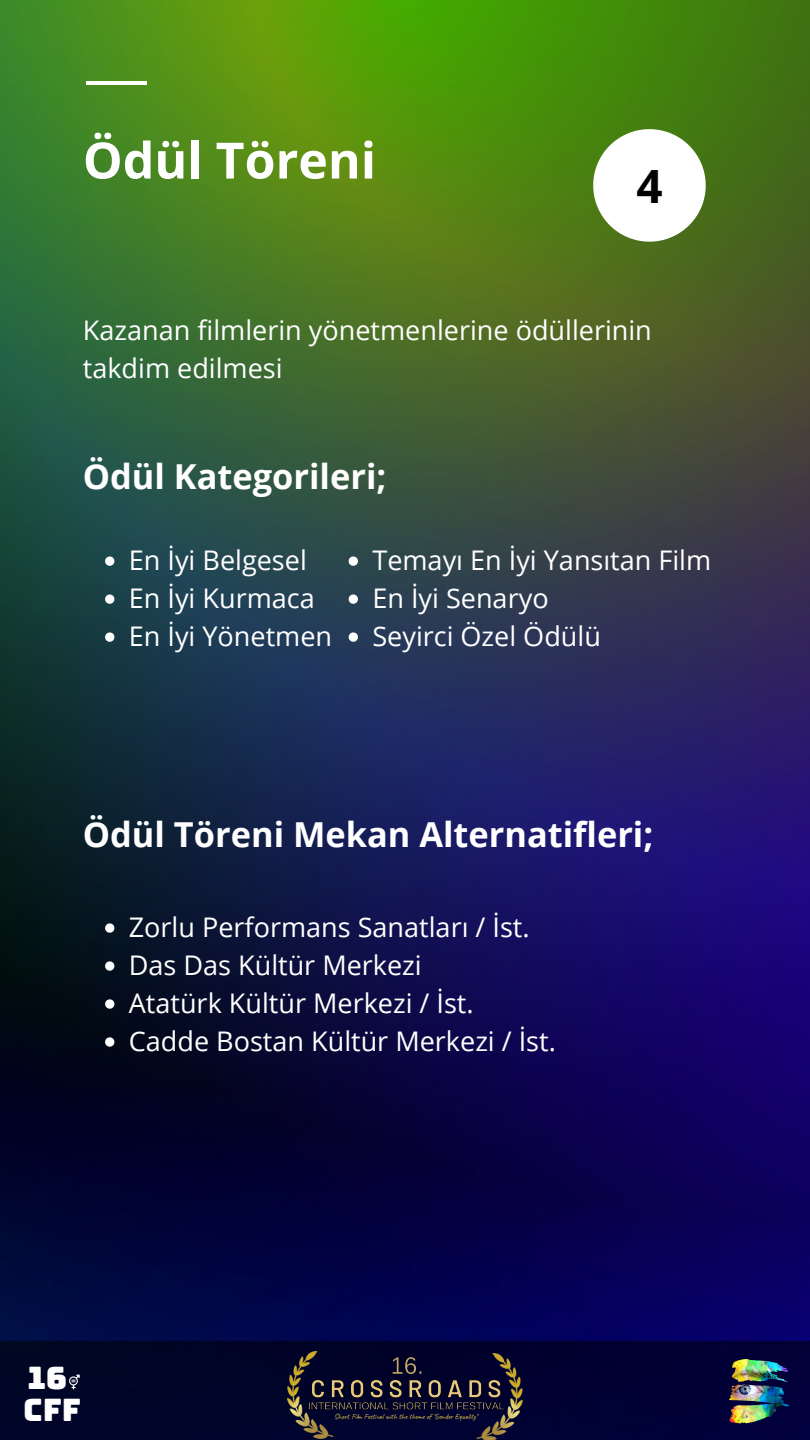
<style>
.page{position:relative;width:810px;height:1440px;background:#fff}
.page>*{position:absolute;margin:0;border:0;box-sizing:border-box;transform-origin:0 0}
.t1{font:700 50.1px "Open Sans";color:#fff}
.t2{font:700 45.9px "Open Sans";color:#030303}
.t3{font:700 34.4px "Open Sans";color:#fff}
.t4{font:31px/32.1px "Bungee";color:#fff}
.t5{font:27px/38px "Open Sans";color:#fff}
.t6{font:7.7px "Caveat";color:#eace46}
</style>
<div class="page">
<img style="left:0;top:0;width:810px;height:1341px">
<div style="left:0;top:1341px;width:810px;height:99px;background:linear-gradient(to right,#000122,#0b0b3b)"></div>
<img style="left:69px;top:1374px;width:12px;height:17px">
<hr style="left:87px;top:81px;width:60px;height:4px;background:#fff">
<svg style="left:593px;top:129px;width:113px;height:113px"></svg>
<svg style="left:105px;top:923px;width:9px;height:10px"></svg>
<svg style="left:105px;top:961px;width:9px;height:10px"></svg>
<svg style="left:105px;top:999px;width:9px;height:10px"></svg>
<svg style="left:105px;top:1037px;width:9px;height:10px"></svg>
<svg style="left:105px;top:556px;width:9px;height:10px"></svg>
<svg style="left:105px;top:594px;width:9px;height:10px"></svg>
<svg style="left:105px;top:632px;width:9px;height:10px"></svg>
<svg style="left:349px;top:556px;width:9px;height:10px"></svg>
<svg style="left:349px;top:594px;width:9px;height:10px"></svg>
<svg style="left:349px;top:632px;width:9px;height:10px"></svg>
<img style="left:731px;top:1359px;width:57px;height:45px">
<img style="left:338px;top:1413px;width:135px;height:4px">
<img style="left:338px;top:1363px;width:135px;height:50px">
<img style="left:380px;top:1342px;width:54px;height:48px">
<img style="left:473px;top:1353px;width:49px;height:87px">
<img style="left:288px;top:1352px;width:50px;height:86px">
<h1 class="t1" style="left:83px;top:125px;width:295px">Ödül Töreni</h1>
<h2 class="t2" style="left:636px;top:154px;width:28px">4</h2>
<p class="t5" style="left:83px;top:311px;width:571px">Kazanan filmlerin yönetmenlerine ödüllerinin takdim edilmesi</p>
<p class="t3" style="left:83px;top:452px;width:305px">Ödül Kategorileri;</p>
<p class="t5" style="left:129px;top:541px;width:205px">En İyi Belgesel<br>En İyi Kurmaca<br>En İyi Yönetmen</p>
<p class="t5" style="left:372px;top:541px;width:340px">Temayı En İyi Yansıtan Film<br>En İyi Senaryo<br>Seyirci Özel Ödülü</p>
<p class="t3" style="left:83px;top:811px;width:572px">Ödül Töreni Mekan Alternatifleri;</p>
<p class="t5" style="left:129px;top:908px;width:429px">Zorlu Performans Sanatları / İst.<br>Das Das Kültür Merkezi<br>Atatürk Kültür Merkezi / İst.<br>Cadde Bostan Kültür Merkezi / İst.</p>
<p class="t4" style="left:23px;top:1361px;width:59px">16 cff</p>
<p class="t6" style="left:334px;top:1412px;width:145px">Short Film Festival with the theme of "Gender Equality"</p>
</div>
